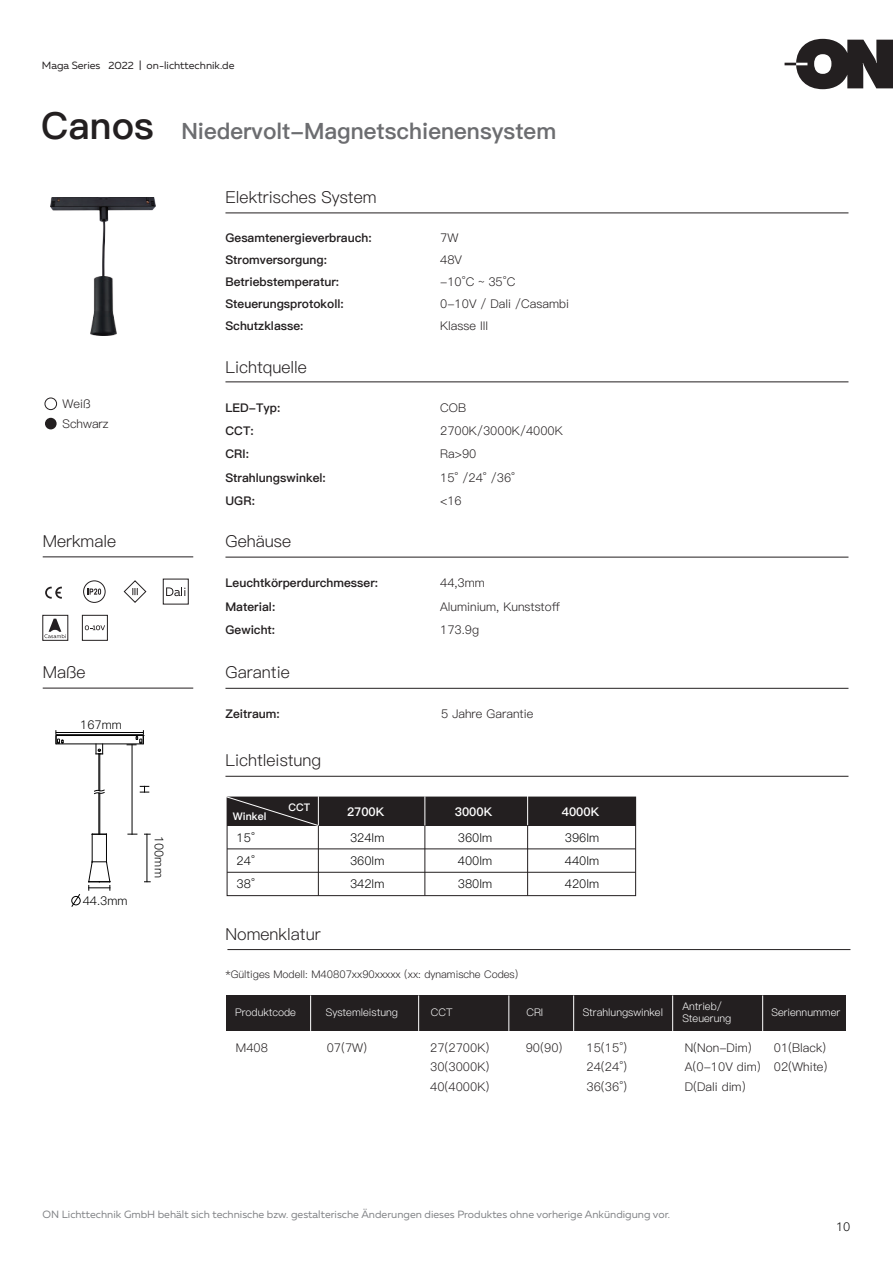
<style>
.page{position:relative;width:893px;height:1263px;background:#fff}
.page>*{position:absolute;margin:0;border:0;box-sizing:border-box;transform-origin:0 0}
.t1{font:37.5px "Ping Fang SC Heavy";color:#231f20}
.t2{font:22.5px "Ping Fang SC Heavy";color:#6c6d70}
.t3{font:16.5px "Ping Fang SC Regular";color:#231f20}
.t4{font:12px/23.4px "Ping Fang SC Regular";color:#231f20}
.t5{font:12px/23.4px "Ping Fang SC Heavy";color:#231f20}
.t6{font:12px/23px "Ping Fang SC Regular";color:#030303;text-align:justify}
.t7{font:12px "Ping Fang SC Heavy";color:#fff}
.t8{font:10.5px "Muller";color:#808285}
.t9{font:10.5px/12.6px "Ping Fang SC Regular";color:#fff}
.t10{font:10.5px "Ping Fang SC Regular";color:#231f20}
.t11{font:10.5px "Muller";color:#231f20}
.t12{font:10.5px "Ping Fang SC Heavy";color:#fff}
</style>
<div class="page">
<svg style="left:96px;top:745px;width:7px;height:10px"></svg>
<hr style="left:100px;top:793px;width:1px;height:41px;background:#030303">
<hr style="left:100px;top:754px;width:1px;height:37px;background:#030303">
<hr style="left:99px;top:793px;width:1px;height:41px;background:#030303">
<hr style="left:99px;top:754px;width:1px;height:36px;background:#030303">
<svg style="left:88px;top:834px;width:23px;height:56px"></svg>
<hr style="left:147px;top:834px;width:1px;height:48px;background:#030303">
<hr style="left:132px;top:745px;width:1px;height:89px;background:#030303">
<svg style="left:140px;top:786px;width:9px;height:7px"></svg>
<svg style="left:94px;top:790px;width:11px;height:4px"></svg>
<svg style="left:71px;top:894px;width:9px;height:13px"></svg>
<hr style="left:56px;top:734px;width:87px;height:1px;background:#030303">
<hr style="left:56px;top:735px;width:87px;height:1px;background:#030303">
<hr style="left:56px;top:744px;width:87px;height:1px;background:#030303">
<hr style="left:56px;top:732px;width:87px;height:1px;background:#030303">
<svg style="left:127px;top:730px;width:17px;height:15px"></svg>
<svg style="left:56px;top:730px;width:8px;height:15px"></svg>
<hr style="left:225px;top:213px;width:623px;height:1px;background:#231f20">
<hr style="left:225px;top:382px;width:623px;height:1px;background:#231f20">
<hr style="left:225px;top:557px;width:623px;height:1px;background:#231f20">
<hr style="left:225px;top:688px;width:623px;height:1px;background:#231f20">
<hr style="left:225px;top:776px;width:623px;height:1px;background:#231f20">
<hr style="left:227px;top:949px;width:623px;height:1px;background:#231f20">
<hr style="left:43px;top:557px;width:150px;height:1px;background:#231f20">
<hr style="left:43px;top:688px;width:150px;height:1px;background:#231f20">
<svg style="left:784px;top:39px;width:109px;height:50px"></svg>
<img style="left:50px;top:197px;width:106px;height:80px">
<img style="left:90px;top:277px;width:26px;height:59px">
<div style="left:227px;top:797px;width:409px;height:28px;background:#231f20"></div>
<div style="left:227px;top:797px;width:409px;height:99px;border:1px solid #231f20"></div>
<hr style="left:227px;top:849px;width:409px;height:1px;background:#231f20">
<hr style="left:425px;top:825px;width:1px;height:71px;background:#231f20">
<hr style="left:527px;top:825px;width:1px;height:71px;background:#231f20">
<svg style="left:425px;top:796px;width:1px;height:29px"></svg>
<svg style="left:527px;top:796px;width:1px;height:29px"></svg>
<svg style="left:226px;top:796px;width:93px;height:30px"></svg>
<hr style="left:318px;top:825px;width:1px;height:71px;background:#231f20">
<hr style="left:227px;top:872px;width:409px;height:1px;background:#231f20">
<svg style="left:88px;top:588px;width:13px;height:7px"></svg>
<div style="left:83px;top:580px;width:23px;height:23px;border:1px solid #231f20;border-radius:50%"></div>
<svg style="left:123px;top:580px;width:24px;height:23px"></svg>
<svg style="left:45px;top:587px;width:17px;height:12px"></svg>
<div style="left:45px;top:398px;width:12px;height:12px;border:1px solid #231f20;border-radius:50%"></div>
<div style="left:45px;top:418px;width:12px;height:11px;background:#231f20;border-radius:50%"></div>
<div style="left:227px;top:995px;width:619px;height:36px;background:#231f20"></div>
<hr style="left:310px;top:995px;width:1px;height:36px;background:#fff">
<hr style="left:418px;top:995px;width:1px;height:36px;background:#fff">
<hr style="left:509px;top:995px;width:1px;height:36px;background:#fff">
<hr style="left:573px;top:995px;width:1px;height:36px;background:#fff">
<hr style="left:672px;top:995px;width:1px;height:36px;background:#fff">
<hr style="left:762px;top:995px;width:1px;height:36px;background:#fff">
<svg style="left:45px;top:619px;width:21px;height:19px"></svg>
<svg style="left:166px;top:587px;width:19px;height:9px"></svg>
<div style="left:82px;top:615px;width:26px;height:25px;border:1px solid #231f20"></div>
<svg style="left:85px;top:625px;width:20px;height:5px"></svg>
<p class="t11" style="left:42px;top:58px;width:194px">Maga Series 2022 | on-lichttechnik.de</p>
<h1 class="t1" style="left:41px;top:103px;width:114px">Canos</h1>
<p class="t4" style="left:63px;top:394px;width:48px;line-height:19.8px">Weiß<br>Schwarz</p>
<h3 class="t3" style="left:43px;top:531px;width:75px">Merkmale</h3>
<h3 class="t3" style="left:43px;top:663px;width:44px">Maße</h3>
<p class="t6" style="left:80px;top:714px;width:43px">167mm</p>
<p class="t6" style="left:83px;top:889px;width:46px">44.3mm</p>
<p class="t6" style="left:170px;top:836px;width:43px;rotate:90deg">100mm</p>
<h2 class="t2" style="left:182px;top:117px;width:376px">Niedervolt-Magnetschienensystem</h2>
<h3 class="t3" style="left:225px;top:188px;width:153px">Elektrisches System</h3>
<p class="t5" style="left:225px;top:227px;width:148px;line-height:21.9px">Gesamtenergieverbrauch:<br>Stromversorgung:<br>Betriebstemperatur:<br>Steuerungsprotokoll:<br>Schutzklasse:</p>
<h3 class="t3" style="left:225px;top:357px;width:83px">Lichtquelle</h3>
<p class="t5" style="left:225px;top:396px;width:102px">LED-Typ:<br>CCT:<br>CRI:<br>Strahlungswinkel:<br>UGR:</p>
<h3 class="t3" style="left:225px;top:531px;width:67px">Gehäuse</h3>
<p class="t4" style="left:440px;top:227px;width:130px;line-height:21.9px">7W<br>48V<br>-10°C ~ 35°C<br>0-10V / Dali /Casambi<br>Klasse III</p>
<p class="t4" style="left:440px;top:396px;width:124px">COB<br>2700K/3000K/4000K<br>Ra&gt;90<br>15° /24° /36°<br>&lt;16</p>
<p class="t5" style="left:225px;top:571px;width:154px">Leuchtkörperdurchmesser:<br>Material:<br>Gewicht:</p>
<p class="t4" style="left:440px;top:571px;width:121px">44,3mm<br>Aluminium, Kunststoff<br>173.9g</p>
<h3 class="t3" style="left:225px;top:662px;width:66px">Garantie</h3>
<p class="t5" style="left:225px;top:702px;width:56px">Zeitraum:</p>
<p class="t4" style="left:441px;top:702px;width:94px">5 Jahre Garantie</p>
<h3 class="t3" style="left:225px;top:750px;width:97px">Lichtleistung</h3>
<p class="t12" style="left:233px;top:810px;width:35px">Winkel</p>
<p class="t6" style="left:237px;top:827px;width:20px">15° 24° 38°</p>
<p class="t12" style="left:289px;top:801px;width:23px">CCT</p>
<h3 class="t3" style="left:225px;top:924px;width:97px">Nomenklatur</h3>
<p class="t7" style="left:347px;top:805px;width:39px">2700K</p>
<p class="t7" style="left:455px;top:805px;width:39px">3000K</p>
<p class="t6" style="left:350px;top:827px;width:36px">324lm</p>
<p class="t6" style="left:458px;top:827px;width:36px">360lm</p>
<p class="t6" style="left:350px;top:849px;width:36px">360lm</p>
<p class="t6" style="left:458px;top:849px;width:36px">400lm</p>
<p class="t6" style="left:350px;top:873px;width:36px">342lm</p>
<p class="t6" style="left:458px;top:873px;width:36px">380lm</p>
<p class="t10" style="left:225px;top:968px;width:294px">*Gültiges Modell: M40807xx90xxxxx (xx: dynamische Codes)</p>
<p class="t7" style="left:562px;top:805px;width:39px">4000K</p>
<p class="t6" style="left:565px;top:827px;width:36px">396lm 440lm 420lm</p>
<p class="t9" style="left:235px;top:1006px;width:62px">Produktcode</p>
<p class="t9" style="left:326px;top:1006px;width:74px">Systemleistung</p>
<p class="t9" style="left:431px;top:1006px;width:23px">CCT</p>
<p class="t9" style="left:526px;top:1006px;width:18px">CRI</p>
<p class="t9" style="left:583px;top:1006px;width:82px">Strahlungswinkel</p>
<p class="t9" style="left:682px;top:1000px;width:50px">Antrieb/<br>Steuerung</p>
<p class="t9" style="left:771px;top:1006px;width:70px">Seriennummer</p>
<p class="t4" style="left:236px;top:1036px;width:34px">M408</p>
<p class="t4" style="left:327px;top:1036px;width:42px">07(7W)</p>
<p class="t4" style="left:526px;top:1036px;width:38px">90(90)</p>
<p class="t4" style="left:587px;top:1038px;width:42px;line-height:19px">15(15°)<br>24(24°)</p>
<p class="t4" style="left:587px;top:1075px;width:42px">36(36°)</p>
<p class="t4" style="left:430px;top:1038px;width:61px;line-height:19px">27(2700K)<br>30(3000K)</p>
<p class="t4" style="left:430px;top:1075px;width:61px">40(4000K)</p>
<p class="t4" style="left:685px;top:1038px;width:78px;line-height:19px">N(Non-Dim)<br>A(0-10V dim)</p>
<p class="t4" style="left:685px;top:1075px;width:62px">D(Dali dim)</p>
<p class="t4" style="left:774px;top:1038px;width:55px;line-height:19px">01(Black)<br>02(White)</p>
<p class="t8" style="left:43px;top:1208px;width:629px">ON Lichttechnik GmbH behält sich technische bzw. gestalterische Änderungen dieses Produktes ohne vorherige Ankündigung vor.</p>
<p class="t6" style="left:836px;top:1215px;width:16px">10</p>
</div>
